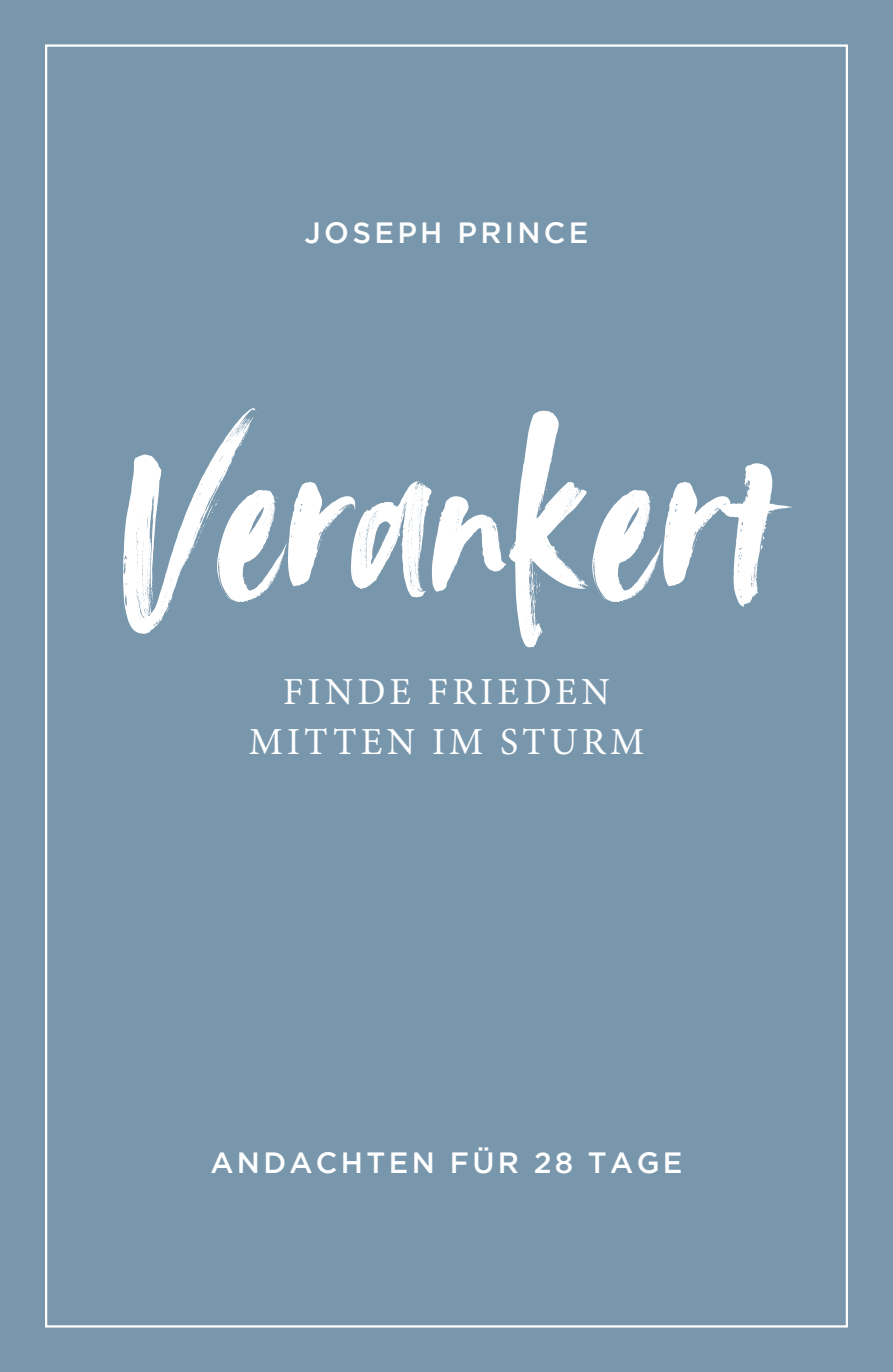
<style>
.page{position:relative;width:893px;height:1372px;background:#fff}
.page>*{position:absolute;margin:0;border:0;box-sizing:border-box;transform-origin:0 0}
.t1{font:245.25px "Avallon Alt";letter-spacing:.01em;color:#fff}
.t2{font:38.25px/49.5px "Minion Pro";letter-spacing:.11em;color:#fff;text-align:center}
.t3{font:500 29.25px "Gotham";letter-spacing:.115em;color:#fff}
</style>
<div class="page">
<div style="left:0;top:0;width:893px;height:1371px;background:#7997ac"></div>
<p class="t3" style="left:304px;top:216px;width:285px">JOSEPH PRINCE</p>
<h1 class="t1" style="left:113px;top:355px;width:668px">Verankert</h1>
<h2 class="t2" style="left:249px;top:667px;width:397px">FINDE FRIEDEN<br>MITTEN IM STURM</h2>
<p class="t3" style="left:210px;top:1146px;width:474px">ANDACHTEN FÜR 28 TAGE</p>
</div>
